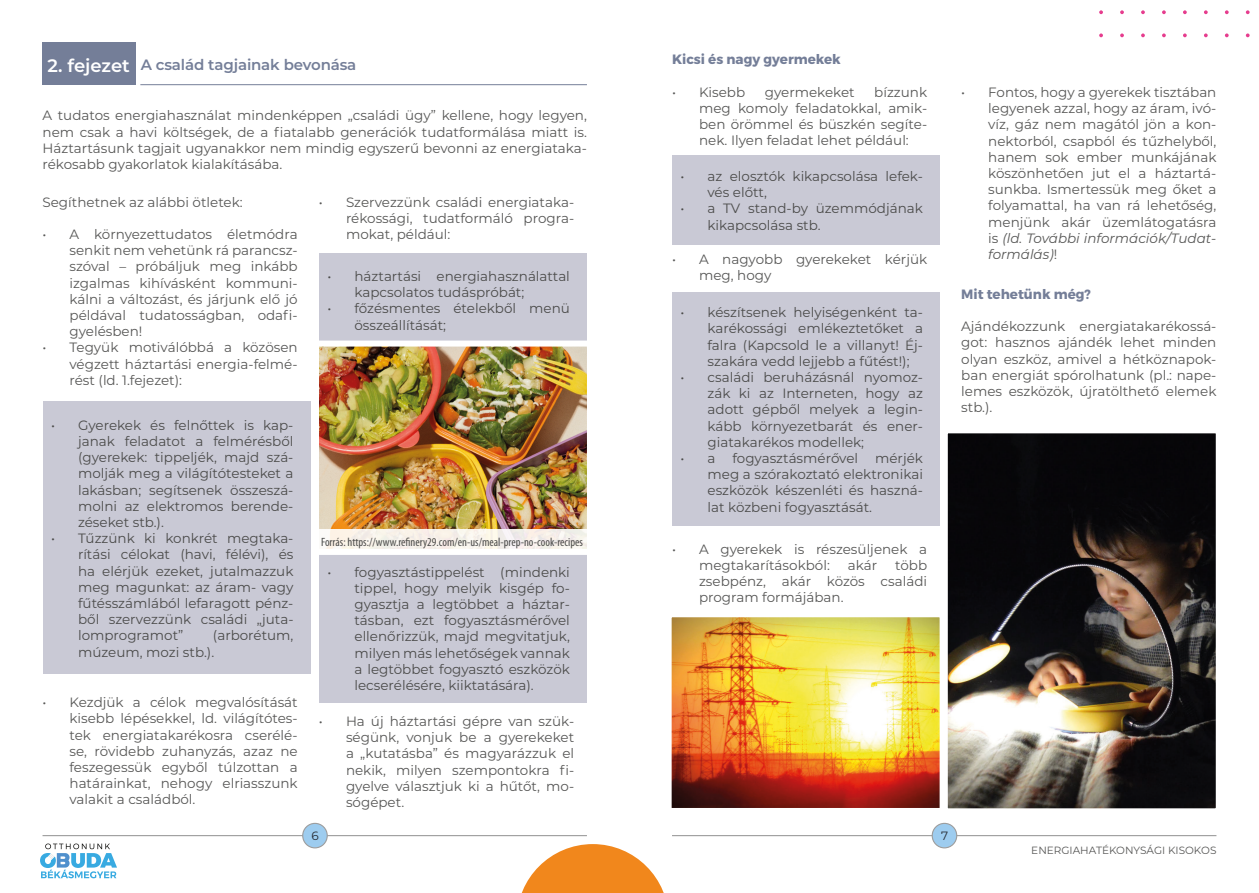
<style>
.page{position:relative;width:1259px;height:893px;background:#fff}
.page>*{position:absolute;margin:0;border:0;box-sizing:border-box;transform-origin:0 0}
.t1{font:600 15px "Montserrat";letter-spacing:-.01em;color:#747e98}
.t2{font:13.5px/16.2px "Montserrat";color:#575756;text-align:justify}
.t3{font:13.5px/16.2px "Montserrat";color:#4b4b4a;text-align:justify}
.t4{font:700 13.5px "Montserrat";color:#747e98}
.t5{font:condensed 12px "Myriad Pro";color:#4b4b4a}
.t6{font:12px "Montserrat";color:#262a32}
.t7{font:10.5px "Montserrat";color:#575756}
.s1{font-size:18px;color:#fff}
.s2{font-style:italic}
</style>
<div class="page">
<hr style="left:43px;top:835px;width:544px;height:1px;background:#9d9d9d">
<hr style="left:672px;top:835px;width:544px;height:1px;background:#9d9d9d">
<div style="left:303px;top:823px;width:24px;height:25px;background:#9dccef;border-radius:50%"></div>
<div style="left:302px;top:823px;width:26px;height:25px;border:1px solid #9d9d9d;border-radius:50%"></div>
<div style="left:932px;top:823px;width:24px;height:25px;background:#9dccef;border-radius:50%"></div>
<div style="left:931px;top:823px;width:26px;height:25px;border:1px solid #9d9d9d;border-radius:50%"></div>
<svg style="left:40px;top:843px;width:77px;height:35px"></svg>
<div style="left:43px;top:43px;width:93px;height:42px;background:#747e98"></div>
<hr style="left:140px;top:84px;width:447px;height:1px;background:#747e98">
<svg style="left:1099px;top:10px;width:151px;height:27px"></svg>
<div style="left:43px;top:402px;width:267px;height:272px;background:#c9c9d5"></div>
<div style="left:672px;top:155px;width:268px;height:89px;background:#c9c9d5"></div>
<div style="left:672px;top:292px;width:268px;height:234px;background:#c9c9d5"></div>
<div style="left:319px;top:253px;width:268px;height:449px;background:#c9c9d5"></div>
<img style="left:310px;top:340px;width:277px;height:218px">
<img style="left:671px;top:617px;width:268px;height:191px">
<img style="left:939px;top:433px;width:277px;height:376px">
<svg style="left:521px;top:844px;width:143px;height:49px"></svg>
<svg style="left:316px;top:529px;width:271px;height:22px;background:#f7f2ec"></svg>
<p class="t1" style="left:47px;top:54px;width:310px"><span class="s1">2. fejezet</span> A család tagjainak bevonása</p>
<p class="t2" style="left:43px;top:107px;width:546px">A tudatos energiahasználat mindenképpen „családi ügy” kellene, hogy legyen, nem csak a havi költségek, de a fiatalabb generációk tudatformálása miatt is.<br>Háztartásunk tagjait ugyanakkor nem mindig egyszerű bevonni az energiataka&shy;rékosabb gyakorlatok kialakításába.</p>
<p class="t2" style="left:43px;top:193px;width:202px">Segíthetnek az alábbi ötletek:</p>
<p class="t2" style="left:70px;top:226px;width:230px;text-indent:-27px">• A környezettudatos életmódra senkit nem vehetünk rá parancs - szóval – próbáljuk meg inkább izgalmas kihívásként kommuni&shy;kálni a változást, és járjunk elő jó példával tudatosságban, odafi&shy;gyelésben!</p>
<p class="t2" style="left:70px;top:339px;width:230px;text-indent:-27px">• Tegyük motiválóbbá a közösen végzett háztartási energia-felmé&shy;rést (ld. 1.fejezet):</p>
<p class="t2" style="left:346px;top:193px;width:230px;text-indent:-27px">• Szervezzünk családi energiataka&shy;rékossági, tudatformáló progra&shy;mokat, például:</p>
<p class="t3" style="left:354px;top:268px;width:217px;text-indent:-27px">• háztartási energiahasználattal kapcsolatos tudáspróbát;</p>
<p class="t3" style="left:354px;top:300px;width:217px;text-indent:-27px">• főzésmentes ételekből menü összeállítását;</p>
<p class="t3" style="left:78px;top:416px;width:217px;text-indent:-27px">• Gyerekek és felnőttek is kap&shy;janak feladatot a felmérésből (gyerekek: tippeljék, majd szá&shy;molják meg a világítótesteket a lakásban; segítsenek összeszá&shy;molni az elektromos berende&shy;zéseket stb.).</p>
<p class="t3" style="left:78px;top:530px;width:217px;text-indent:-27px">• Tűzzünk ki konkrét megtaka&shy;rítási célokat (havi, félévi), és ha elérjük ezeket, jutalmazzuk meg magunkat: az áram- vagy fűtésszámlából lefaragott pénz&shy;ből szervezzünk családi „juta&shy;lomprogramot”</p>
<p class="t3" style="left:78px;top:627px;width:217px;text-indent:135px">(arborétum, múzeum, mozi stb.).</p>
<p class="t2" style="left:70px;top:694px;width:230px;text-indent:-27px">• Kezdjük a célok megvalósítását kisebb lépésekkel, ld. világítótes&shy;tek energiatakarékosra cserélé&shy;se, rövidebb zuhanyzás, azaz ne feszegessük egyből túlzottan a határainkat, nehogy elriasszunk valakit a családból.</p>
<p class="t5" style="left:321px;top:535px;width:263px">Forrás: https://www.refinery29.com/en-us/meal-prep-no-cook-recipes</p>
<p class="t3" style="left:354px;top:563px;width:217px;text-indent:-27px">• fogyasztástippelést (mindenki tippel, hogy melyik kisgép fo&shy;gyasztja a legtöbbet a háztar&shy;tásban, ezt fogyasztásmérővel ellenőrizzük, majd megvitatjuk, milyen más lehetőségek vannak a legtöbbet fogyasztó eszközök lecserélésére, kiiktatására).</p>
<p class="t2" style="left:346px;top:713px;width:230px;text-indent:-27px">• Ha új háztartási gépre van szük&shy;ségünk, vonjuk be a gyerekeket a „kutatásba” és magyarázzuk el nekik, milyen szempontokra fi&shy;gyelve választjuk ki a hűtőt, mo&shy;sógépet.</p>
<p class="t4" style="left:672px;top:51px;width:170px">Kicsi és nagy gyermekek</p>
<p class="t2" style="left:672px;top:83px;width:75px">• Kisebb</p>
<p class="t2" style="left:765px;top:83px;width:91px">gyermekeket</p>
<p class="t2" style="left:699px;top:83px;width:230px;text-indent:175px">bízzunk meg komoly feladatokkal, amik&shy;ben örömmel és büszkén segíte&shy;nek. Ilyen feladat lehet például:</p>
<p class="t3" style="left:707px;top:168px;width:217px;text-indent:-27px">• az elosztók kikapcsolása lefek&shy;vés előtt,</p>
<p class="t3" style="left:707px;top:200px;width:217px;text-indent:-27px">• a TV stand-by üzemmódjának kikapcsolása stb.</p>
<p class="t2" style="left:699px;top:251px;width:230px;text-indent:-27px">• A nagyobb gyerekeket kérjük meg, hogy</p>
<p class="t3" style="left:707px;top:304px;width:217px;text-indent:-27px">• készítsenek helyiségenként ta&shy;karékossági emlékeztetőket a falra (Kapcsold le a villanyt! Éj&shy;szakára vedd lejjebb a fűtést!);</p>
<p class="t3" style="left:707px;top:369px;width:217px;text-indent:-27px">• családi beruházásnál nyomoz&shy;zák ki az Interneten, hogy az adott gépből melyek a legin&shy;kább környezetbarát és ener&shy;giatakarékos modellek;</p>
<p class="t3" style="left:680px;top:450px;width:36px">• a</p>
<p class="t3" style="left:732px;top:450px;width:127px">fogyasztásmérővel</p>
<p class="t3" style="left:707px;top:450px;width:217px;text-indent:167px">mérjék meg a szórakoztató elektronikai eszközök készenléti és haszná&shy;lat közbeni fogyasztását.</p>
<p class="t2" style="left:699px;top:540px;width:230px;text-indent:-27px">• A gyerekek is részesüljenek a megtakarításokból:</p>
<p class="t2" style="left:699px;top:557px;width:230px;text-indent:196px">több zsebpénz, akár közös családi program formájában.</p>
<p class="t2" style="left:848px;top:557px;width:31px">akár</p>
<p class="t6" style="left:311px;top:828px;width:9px">6</p>
<p class="t6" style="left:941px;top:828px;width:9px">7</p>
<p class="t2" style="left:988px;top:84px;width:230px;text-indent:-27px">• Fontos, hogy a gyerekek tisztában legyenek azzal, hogy az áram, ivó&shy;víz, gáz nem magától jön a kon&shy;nektorból, csapból és tűzhelyből, hanem sok ember munkájának köszönhetően jut el a háztartá&shy;sunkba. Ismertessük meg őket a folyamattal, ha van rá lehetőség, menjünk akár üzemlátogatásra is <span class="s2">(ld. További információk/Tudat&shy;formálás)</span>!</p>
<p class="t4" style="left:961px;top:286px;width:131px">Mit tehetünk még?</p>
<p class="t2" style="left:961px;top:318px;width:257px">Ajándékozzunk energiatakarékossá&shy;got: hasznos ajándék lehet minden olyan eszköz, amivel a hétköznapok&shy;ban energiát spórolhatunk (pl.: nape&shy;lemes eszközök, újratölthető elemek stb.).</p>
<p class="t7" style="left:1031px;top:843px;width:187px">ENERGIAHATÉKONYSÁGI KISOKOS</p>
</div>
